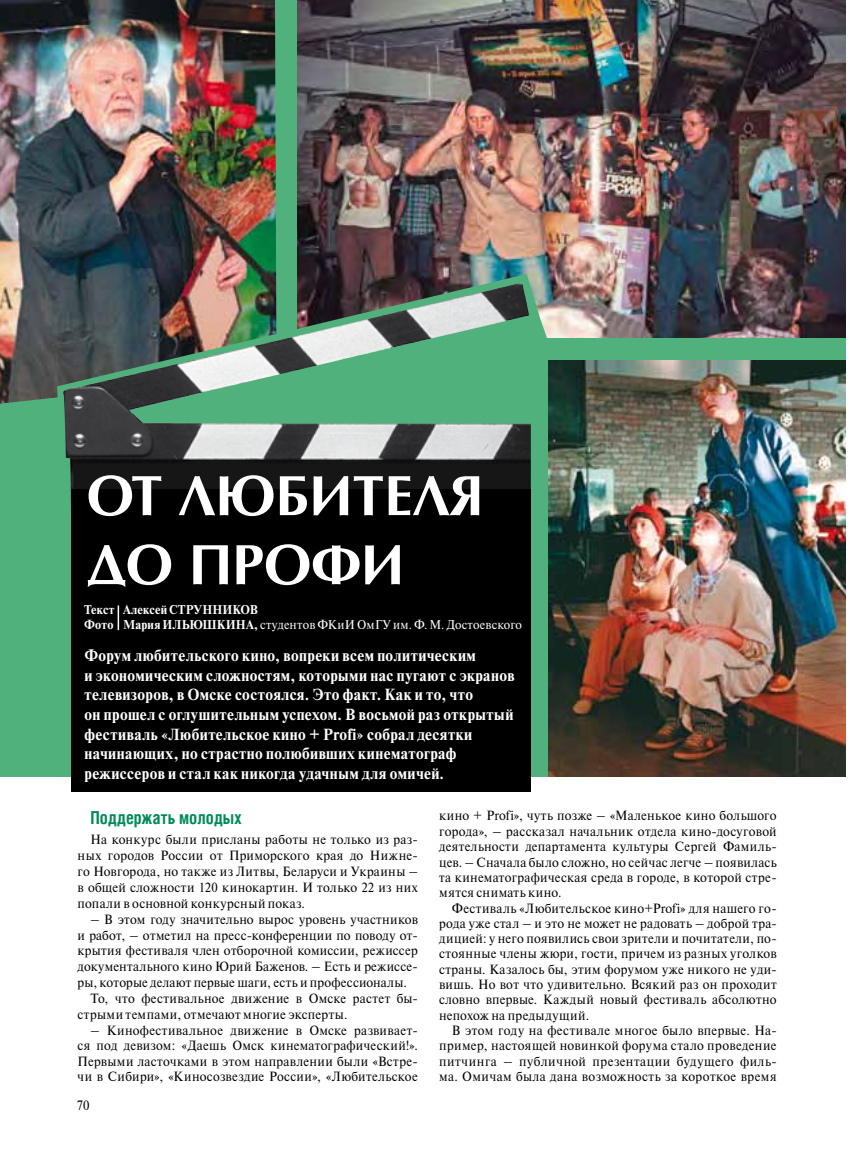
<style>
.page{position:relative;width:855px;height:1174px;background:#fff}
.page>*{position:absolute;margin:0;border:0;box-sizing:border-box;transform-origin:0 0}
.t1{font:700 17.85px "Helios Cond";letter-spacing:.005em;color:#008a58;scale:.95 1}
.t2{font:700 15.15px/19.6px "Newton C";letter-spacing:.03em;color:#fff;scale:.95 1}
.t3{font:12.75px "Newton C";color:#000;scale:.95 1}
.t4{font:12.6px/15.3px "Newton C";letter-spacing:.025em;color:#000;text-align:justify;scale:.95 1}
.t5{font:700 12px/15.5px "Newton C";letter-spacing:.015em;color:#fff;scale:.95 1}
.s1{font-weight:400}
</style>
<div class="page">
<div style="left:0;top:0;width:850px;height:776px;background:#51b17c"></div>
<img style="left:549px;top:360px;width:297px;height:416px">
<img style="left:297px;top:0;width:549px;height:338px">
<img style="left:0;top:0;width:276px;height:404px">
<img style="left:57px;top:274px;width:492px;height:138px">
<img style="left:63px;top:283px;width:468px;height:493px">
<div style="left:71px;top:489px;width:459px;height:302px;background:#000"></div>
<svg style="left:88px;top:544px;width:312px;height:42px"></svg>
<svg style="left:89px;top:475px;width:390px;height:41px"></svg>
<svg style="left:118px;top:605px;width:1px;height:25px"></svg>
<div style="left:846px;top:0;width:9px;height:1174px;background:#fff"></div>
<p class="t5" style="left:84px;top:602px;width:462px">Текст Алексей СТРУННИКОВ<br>Фото Мария ИЛЬЮШКИНА, <span class="s1">студентов ФКиИ ОмГУ им. Ф. М. Достоевского</span></p>
<p class="t2" style="left:84px;top:646px;width:454px">Форум любительского кино, вопреки всем политическим<br>и экономическим сложностям, которыми нас пугают с экранов телевизоров, в Омске состоялся. Это факт. Как и то, что<br>он прошел с оглушительным успехом. В восьмой раз открытый фестиваль «Любительское кино + Profi» собрал десятки начинающих, но страстно полюбивших кинематограф режиссеров и стал как никогда удачным для омичей.</p>
<h1 class="t1" style="left:90px;top:807px;width:161px">Поддержать молодых</h1>
<p class="t4" style="left:78px;top:831px;width:360px;line-height:15.9px;text-indent:13px">На конкурс были присланы работы не только из раз&shy;ных городов России от Приморского края до Нижне&shy;го Новгорода, но также из Литвы, Беларуси и Украины – в общей сложности 120 кинокартин. И только 22 из них попали в основной конкурсный показ.</p>
<p class="t4" style="left:90px;top:911px;width:346px">– В этом году значительно вырос уровень участников</p>
<p class="t4" style="left:78px;top:927px;width:360px">и работ, – отметил на пресс-конференции по поводу от-</p>
<p class="t4" style="left:78px;top:943px;width:360px">крытия фестиваля член отборочной комиссии, режиссер</p>
<p class="t4" style="left:78px;top:959px;width:360px">документального кино Юрий Баженов. – Есть и режиссе-</p>
<p class="t4" style="left:78px;top:975px;width:348px">ры, которые делают первые шаги, есть и профессионалы.</p>
<p class="t4" style="left:90px;top:991px;width:346px">То, что фестивальное движение в Омске растет бы-</p>
<p class="t4" style="left:78px;top:1007px;width:285px">стрыми темпами, отмечают многие эксперты.</p>
<p class="t4" style="left:78px;top:1022px;width:360px;text-indent:13px">– Кинофестивальное движение в Омске развивает&shy;ся под девизом: «Даешь Омск кинематографический!».<br>Первыми ласточками в этом направлении были «Встре&shy;чи в Сибири», «Киносозвездие России», «Любительское</p>
<p class="t3" style="left:77px;top:1098px;width:15px">70</p>
<p class="t4" style="left:439px;top:808px;width:357px">кино + Profi», чуть позже – «Маленькое кино большого города», – рассказал начальник отдела кино-досуговой деятельности департамента культуры Сергей Фамиль&shy;цев. – Сначала было сложно, но сейчас легче – появилась та кинематографическая среда в городе, в которой стре&shy;мятся снимать кино.</p>
<p class="t4" style="left:439px;top:900px;width:357px;text-indent:13px">Фестиваль «Любительское кино+Profi» для нашего го&shy;рода уже стал – и это не может не радовать – доброй тра&shy;дицией: у него появились свои зрители и почитатели, по&shy;стоянные члены жюри, гости, причем из разных уголков страны. Казалось бы, этим форумом уже никого не уди&shy;вишь. Но вот что удивительно. Всякий раз он проходит словно впервые. Каждый новый фестиваль абсолютно непохож на предыдущий.</p>
<p class="t4" style="left:439px;top:1022px;width:357px;text-indent:13px">В этом году на фестивале многое было впервые. На&shy;пример, настоящей новинкой форума стало проведение питчинга – публичной презентации будущего филь&shy;ма. Омичам была дана возможность за короткое время</p>
</div>
